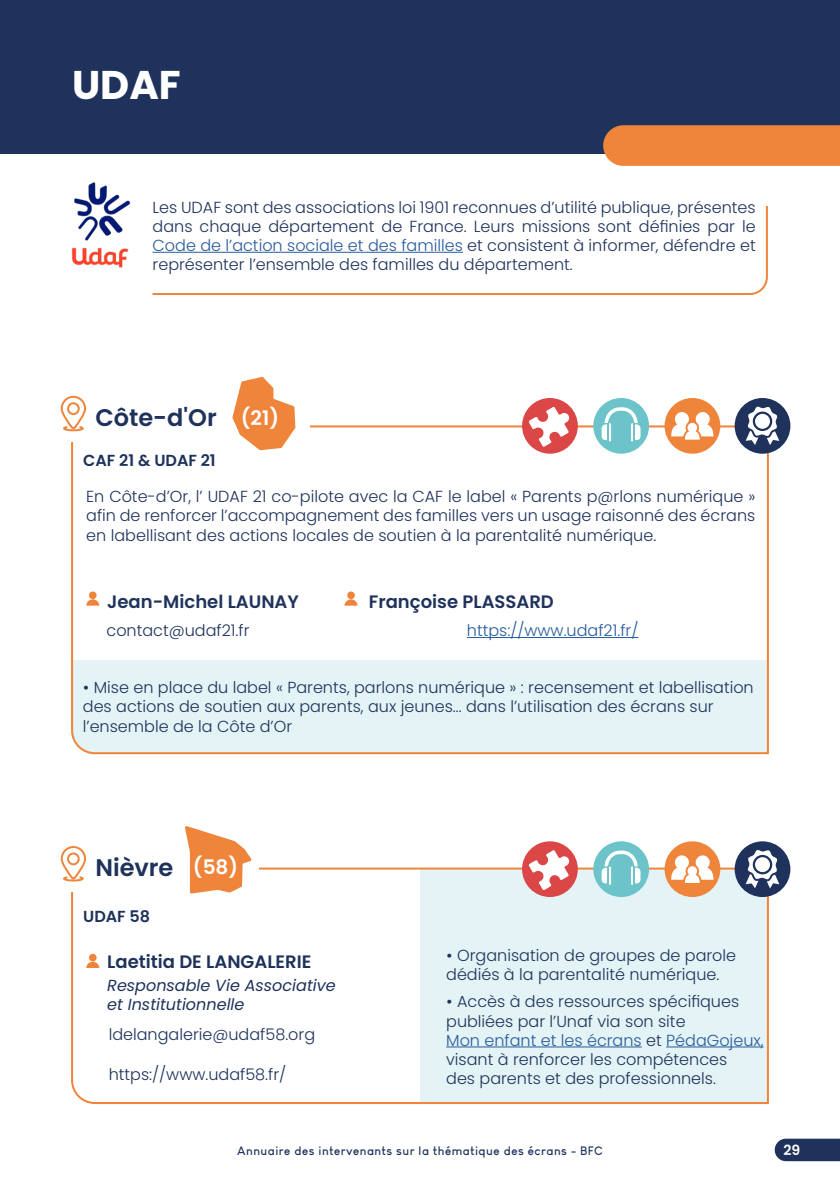
<style>
.page{position:relative;width:840px;height:1191px;background:#fff}
.page>*{position:absolute;margin:0;border:0;box-sizing:border-box;transform-origin:0 0}
.t1{font:700 40px "Poppins";color:#fff}
.t2{font:600 24px "Poppins";color:#1e325b}
.t3{font:600 20px "Poppins";color:#fff}
.t4{font:600 18px "Poppins";color:#1e325b}
.t5{font:300 16px/19.2px "Poppins";color:#1e325b}
.t6{font:italic 16px/19.2px "Poppins";color:#1e325b}
.t7{font:300 16px "Poppins";color:#275b9b}
.t8{font:600 16px "Poppins";color:#1e325b}
.t9{font:600 14px "Poppins";color:#fff}
.t10{font:700 12px "Louis George Cafe";letter-spacing:.04em;color:#1e325b}
.s1{color:#275b9b}
.s2{font-weight:400}
</style>
<div class="page">
<svg style="left:774px;top:1138px;width:65px;height:23px"></svg>
<div style="left:0;top:0;width:839px;height:153px;background:#1e325b"></div>
<svg style="left:603px;top:125px;width:236px;height:41px;background:#eb853d"></svg>
<svg style="left:71px;top:424px;width:698px;height:331px"></svg>
<svg style="left:71px;top:866px;width:698px;height:238px"></svg>
<div style="left:51px;top:406px;width:258px;height:36px;background:#fff"></div>
<div style="left:51px;top:850px;width:208px;height:41px;background:#fff"></div>
<svg style="left:60px;top:395px;width:27px;height:37px"></svg>
<svg style="left:60px;top:846px;width:27px;height:36px"></svg>
<div style="left:89px;top:591px;width:8px;height:8px;background:#ef853b;border-radius:50%"></div>
<svg style="left:86px;top:599px;width:13px;height:6px"></svg>
<div style="left:347px;top:591px;width:7px;height:8px;background:#ef853b;border-radius:50%"></div>
<svg style="left:344px;top:599px;width:13px;height:6px"></svg>
<div style="left:89px;top:953px;width:8px;height:8px;background:#ef853b;border-radius:50%"></div>
<svg style="left:86px;top:961px;width:13px;height:7px"></svg>
<hr style="left:446px;top:1046px;width:195px;height:1px;background:#275b9b">
<hr style="left:665px;top:1046px;width:98px;height:1px;background:#275b9b">
<svg style="left:232px;top:377px;width:63px;height:73px"></svg>
<svg style="left:185px;top:826px;width:66px;height:67px"></svg>
<hr style="left:466px;top:637px;width:172px;height:1px;background:#275b9b">
<div style="left:664px;top:398px;width:56px;height:56px;background:#ef853b;border-radius:50%"></div>
<svg style="left:671px;top:412px;width:42px;height:27px"></svg>
<div style="left:593px;top:398px;width:55px;height:56px;background:#6cc4ca;border-radius:50%"></div>
<svg style="left:599px;top:407px;width:42px;height:35px"></svg>
<div style="left:734px;top:398px;width:56px;height:56px;background:#1e325b;border-radius:50%"></div>
<svg style="left:745px;top:406px;width:34px;height:39px"></svg>
<div style="left:754px;top:414px;width:15px;height:15px;background:#fff;border-radius:50%"></div>
<div style="left:521px;top:398px;width:56px;height:56px;background:#db4746;border-radius:50%"></div>
<svg style="left:528px;top:407px;width:41px;height:40px"></svg>
<img style="left:74px;top:182px;width:57px;height:59px">
<img style="left:71px;top:247px;width:58px;height:21px">
<svg style="left:152px;top:206px;width:616px;height:89px"></svg>
<div style="left:664px;top:841px;width:56px;height:56px;background:#ef853b;border-radius:50%"></div>
<svg style="left:671px;top:855px;width:42px;height:28px"></svg>
<div style="left:593px;top:841px;width:55px;height:56px;background:#6cc4ca;border-radius:50%"></div>
<svg style="left:599px;top:850px;width:42px;height:35px"></svg>
<div style="left:734px;top:841px;width:56px;height:56px;background:#1e325b;border-radius:50%"></div>
<svg style="left:745px;top:850px;width:34px;height:38px"></svg>
<div style="left:754px;top:857px;width:15px;height:15px;background:#fff;border-radius:50%"></div>
<div style="left:521px;top:841px;width:56px;height:56px;background:#db4746;border-radius:50%"></div>
<svg style="left:528px;top:850px;width:41px;height:40px"></svg>
<h1 class="t1" style="left:72px;top:61px;width:110px">UDAF</h1>
<p class="t5" style="left:152px;top:197px;width:604px;text-align:justify">Les UDAF sont des associations loi 1901 reconnues d’utilité publique, présentes dans chaque département de France. Leurs missions sont définies par le <span class="s1">Code de l’action sociale et des familles</span> et consistent à informer, défendre et représenter l’ensemble des familles du département.</p>
<h2 class="t2" style="left:95px;top:404px;width:123px">Côte-d'Or</h2>
<p class="t8" style="left:83px;top:451px;width:134px">CAF 21 &amp; UDAF 21</p>
<p class="t3" style="left:241px;top:406px;width:40px">(21)</p>
<p class="t5" style="left:86px;top:487px;width:670px;text-align:justify">En Côte-d’Or, l’ UDAF 21 co-pilote avec la CAF le label « Parents p@rlons numérique » afin de renforcer l’accompagnement des familles vers un usage raisonné des écrans en labellisant des actions locales de soutien à la parentalité numérique.</p>
<p class="t4" style="left:107px;top:591px;width:193px">Jean-Michel LAUNAY</p>
<p class="t4" style="left:369px;top:591px;width:186px">Françoise PLASSARD</p>
<p class="t5" style="left:106px;top:621px;width:144px">contact@udaf21.fr</p>
<p class="t7" style="left:466px;top:621px;width:173px">https://www.udaf21.fr/</p>
<p class="t5" style="left:83px;top:678px;width:672px"><span class="s2">•</span> Mise en place du label « Parents, parlons numérique » : recensement et labellisation des actions de soutien aux parents, aux jeunes... dans l’utilisation des écrans sur l’ensemble de la Côte d’Or</p>
<h2 class="t2" style="left:95px;top:854px;width:79px">Nièvre</h2>
<p class="t8" style="left:83px;top:907px;width:68px">UDAF 58</p>
<p class="t3" style="left:193px;top:855px;width:47px">(58)</p>
<p class="t4" style="left:107px;top:951px;width:205px">Laetitia DE LANGALERIE</p>
<p class="t6" style="left:107px;top:975px;width:230px">Responsable Vie Associative et Institutionnelle</p>
<p class="t5" style="left:109px;top:1024px;width:208px">ldelangalerie@udaf58.org</p>
<p class="t5" style="left:109px;top:1065px;width:179px">https://www.udaf58.fr/</p>
<p class="t5" style="left:446px;top:945px;width:291px"><span class="s2">•</span> Organisation de groupes de parole dédiés à la parentalité numérique.</p>
<p class="t5" style="left:446px;top:992px;width:319px"><span class="s2">•</span> Accès à des ressources spécifiques publiées par l’Unaf via son site<br><span class="s1">Mon enfant et les écrans</span> et <span class="s1">PédaGojeux, </span>visant à renforcer les compétences<br>des parents et des professionnels.</p>
<p class="t10" style="left:237px;top:1142px;width:367px">Annuaire des intervenants sur la thématique des écrans - BFC</p>
<p class="t9" style="left:783px;top:1141px;width:18px">29</p>
</div>
